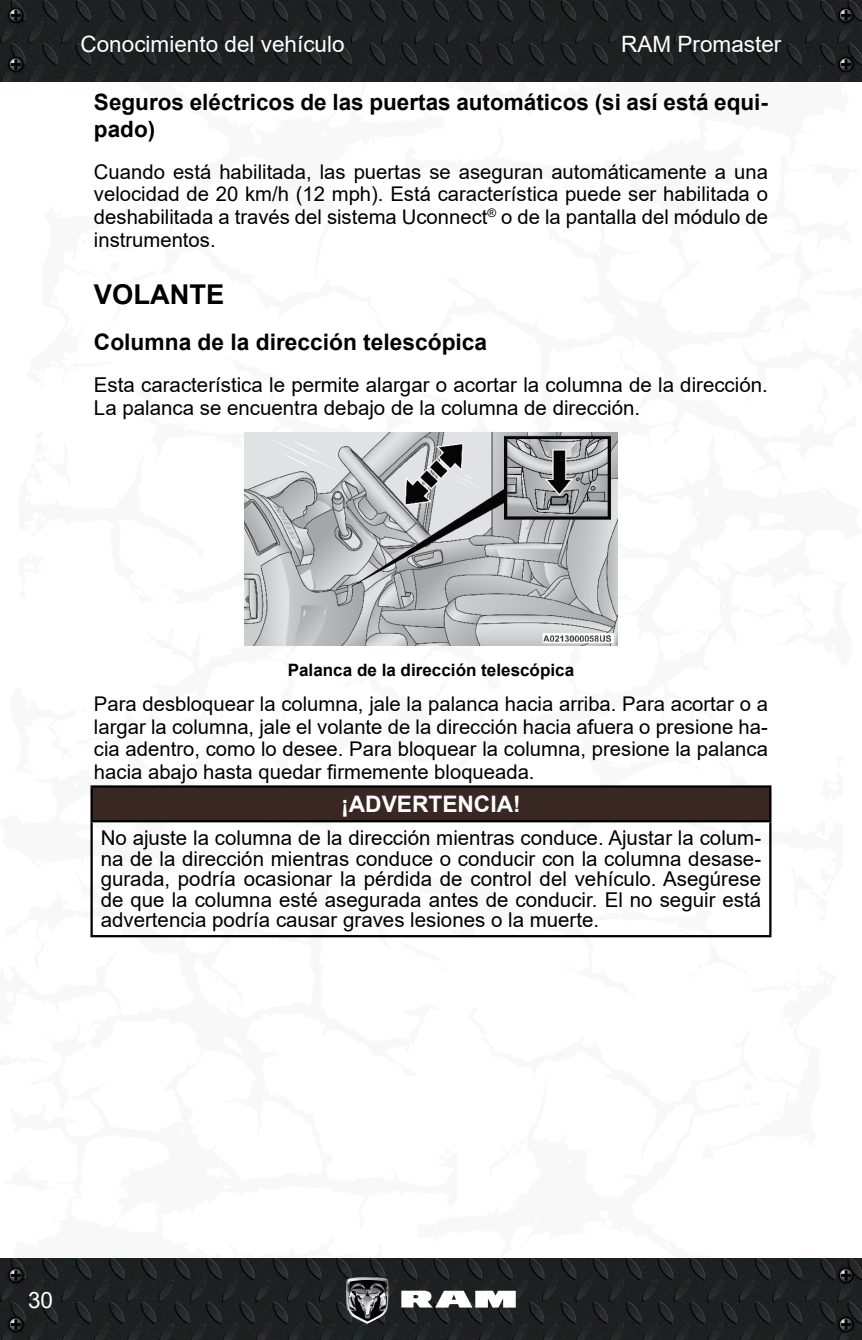
<style>
.page{position:relative;width:862px;height:1340px;background:#fff}
.page>*{position:absolute;margin:0;border:0;box-sizing:border-box;transform-origin:0 0}
._1_Título{font:700 27.22px "Arial";color:#000}
._2_Subtítulo{font:700 22.72px "Arial";color:#000}
.Adver_Preca_Título{font:700 22.72px "Arial";color:#fff}
._2_Subtítulo-2{font:700 22.5px/27px "Arial";color:#000}
.t1{font:22.5px "Arial";color:#fff}
.Adver_Preca_Texto{font:20.47px/20.5px "Arial";color:#000;text-align:justify}
._4_Normal{font:20.47px/22.7px "Arial";color:#000}
._4_Normal-2{font:20.25px/22.5px "Arial";color:#000;text-align:justify}
._7_Pie_de_fot{font:700 17.1px "Arial";color:#000}
</style>
<div class="page">
<svg style="left:861px;top:39px;width:1px;height:1259px"></svg>
<img style="left:0;top:0;width:861px;height:81px">
<img style="left:0;top:1258px;width:861px;height:81px">
<svg style="left:401px;top:1290px;width:114px;height:17px"></svg>
<img style="left:346px;top:1276px;width:42px;height:47px">
<img style="left:5px;top:4px;width:22px;height:22px">
<svg style="left:8px;top:8px;width:16px;height:15px"></svg>
<img style="left:5px;top:1264px;width:22px;height:22px">
<svg style="left:8px;top:1267px;width:16px;height:15px"></svg>
<img style="left:834px;top:4px;width:22px;height:22px">
<svg style="left:837px;top:8px;width:16px;height:15px"></svg>
<img style="left:834px;top:1264px;width:22px;height:22px">
<svg style="left:837px;top:1267px;width:16px;height:15px"></svg>
<img style="left:5px;top:53px;width:22px;height:23px">
<svg style="left:8px;top:57px;width:16px;height:15px"></svg>
<img style="left:5px;top:1313px;width:22px;height:22px">
<svg style="left:8px;top:1316px;width:16px;height:15px"></svg>
<img style="left:834px;top:53px;width:22px;height:23px">
<svg style="left:837px;top:57px;width:16px;height:15px"></svg>
<img style="left:834px;top:1313px;width:22px;height:22px">
<svg style="left:837px;top:1316px;width:16px;height:15px"></svg>
<img style="left:244px;top:432px;width:373px;height:213px">
<div style="left:92px;top:786px;width:678px;height:35px;background:#382722"></div>
<hr style="left:90px;top:785px;width:681px;height:2px;background:#000">
<hr style="left:90px;top:787px;width:3px;height:33px;background:#000">
<hr style="left:768px;top:787px;width:3px;height:33px;background:#000">
<hr style="left:90px;top:820px;width:681px;height:2px;background:#000">
<hr style="left:90px;top:822px;width:3px;height:113px;background:#000">
<hr style="left:768px;top:822px;width:3px;height:113px;background:#000">
<hr style="left:90px;top:935px;width:681px;height:2px;background:#000">
<p class="t1" style="left:80px;top:29px;width:265px">Conocimiento del vehículo</p>
<p class="t1" style="left:621px;top:29px;width:162px">RAM Promaster</p>
<p class="_2_Subtítulo-2" style="left:94px;top:89px;width:675px">Seguros eléctricos de las puertas automáticos (si así está equi&shy;pado)</p>
<p class="_4_Normal-2" style="left:94px;top:160px;width:675px">Cuando está habilitada, las puertas se aseguran automáticamente a una velocidad de 20 km/h (12 mph). Está característica puede ser habilitada o deshabilitada a través del sistema Uconnect<sup>®</sup> o de la pantalla del módulo de instrumentos.</p>
<p class="_1_Título" style="left:94px;top:275px;width:132px">VOLANTE</p>
<p class="_2_Subtítulo" style="left:94px;top:326px;width:394px">Columna de la dirección telescópica</p>
<p class="_4_Normal" style="left:94px;top:374px;width:671px">Esta característica le permite alargar o acortar la columna de la dirección.<br>La palanca se encuentra debajo de la columna de dirección.</p>
<p class="_7_Pie_de_fot" style="left:287px;top:658px;width:288px">Palanca de la dirección telescópica</p>
<p class="_4_Normal-2" style="left:94px;top:693px;width:675px">Para desbloquear la columna, jale la palanca hacia arriba. Para acortar o a largar la columna, jale el volante de la dirección hacia afuera o presione ha&shy;cia adentro, como lo desee. Para bloquear la columna, presione la palanca hacia abajo hasta quedar firmemente bloqueada.</p>
<p class="Adver_Preca_Título" style="left:341px;top:788px;width:181px">¡ADVERTENCIA!</p>
<p class="Adver_Preca_Texto" style="left:101px;top:827px;width:661px">No ajuste la columna de la dirección mientras conduce. Ajustar la colum&shy;na de la dirección mientras conduce o conducir con la columna desase&shy;gurada, podría ocasionar la pérdida de control del vehículo. Asegúrese de que la columna esté asegurada antes de conducir. El no seguir está advertencia podría causar graves lesiones o la muerte.</p>
<p class="t1" style="left:28px;top:1284px;width:27px">30</p>
</div>
